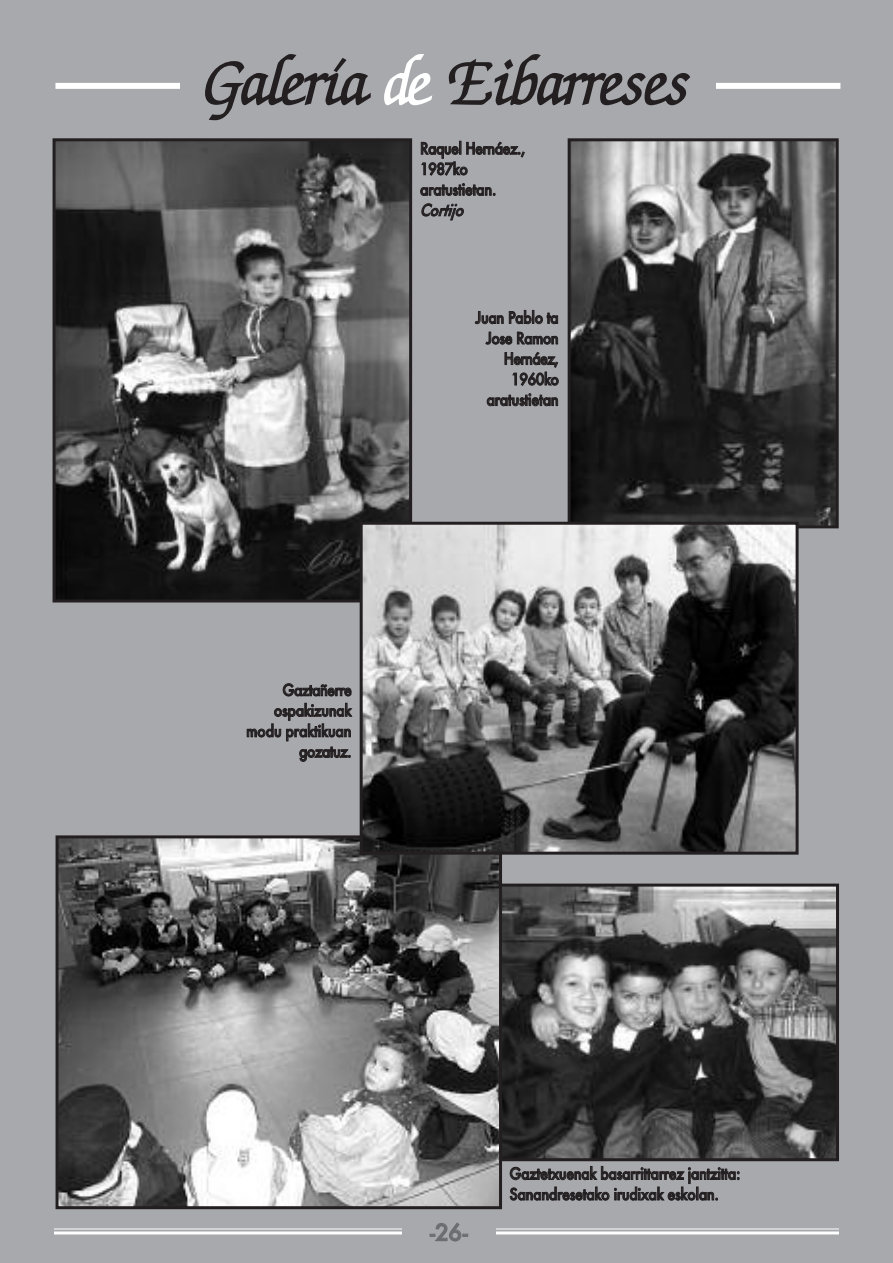
<style>
.page{position:relative;width:893px;height:1263px;background:#a8a9ad}
.page>*{position:absolute;margin:0;border:0;box-sizing:border-box;transform-origin:0 0}
.t1{font:italic 300 67.5px "Zapf Chancery";letter-spacing:-.005em;color:#231f20}
.t2{font:500 22.5px "Futura";color:#6c6d70}
.t3{font:500 15.75px/20.5px "Futura";letter-spacing:-.025em;color:#231f20;scale:.9 1}
.t4{font:italic 500 15.75px "Futura";color:#231f20;scale:.9 1}
.s1{color:#fff}
</style>
<div class="page">
<div style="left:55px;top:83px;width:785px;height:6px;background:#fff"></div>
<div style="left:180px;top:55px;width:536px;height:82px;background:#a8a9ad"></div>
<img style="left:57px;top:142px;width:351px;height:456px">
<div style="left:53px;top:138px;width:359px;height:464px;border:3px solid #231f20"></div>
<img style="left:502px;top:887px;width:333px;height:270px">
<div style="left:469px;top:883px;width:370px;height:278px;border:3px solid #231f20"></div>
<hr style="left:54px;top:1228px;width:785px;height:1px;background:#fff">
<hr style="left:54px;top:1231px;width:785px;height:3px;background:#fff">
<div style="left:402px;top:1212px;width:93px;height:45px;background:#a8a9ad"></div>
<img style="left:572px;top:142px;width:263px;height:382px">
<div style="left:568px;top:138px;width:271px;height:390px;border:3px solid #231f20"></div>
<img style="left:60px;top:839px;width:438px;height:366px">
<div style="left:56px;top:835px;width:446px;height:374px;border:3px solid #231f20"></div>
<img style="left:364px;top:526px;width:431px;height:325px">
<div style="left:360px;top:522px;width:439px;height:333px;border:3px solid #231f20"></div>
<h1 class="t1" style="left:205px;top:55px;width:487px">Galería <span class="s1">de</span> Eibarreses</h1>
<p class="t3" style="left:420px;top:138px;width:119px">Raquel Hernáez.,<br>1987ko aratustietan.</p>
<p class="t4" style="left:420px;top:201px;width:54px">Cortijo</p>
<p class="t3" style="left:246px;top:680px;width:119px;text-align:right">Gaztañerre ospakizunak modu praktikuan gozatuz.</p>
<p class="t3" style="left:476px;top:308px;width:94px;text-align:right">Juan Pablo ta<br>Jose Ramon<br>Hernáez,<br>1960ko aratustietan</p>
<h2 class="t2" style="left:430px;top:1220px;width:39px">-26-</h2>
<p class="t3" style="left:509px;top:1164px;width:258px">Gaztetxuenak basarrittarrez jantzitta:<br>Sanandresetako irudixak eskolan.</p>
</div>
